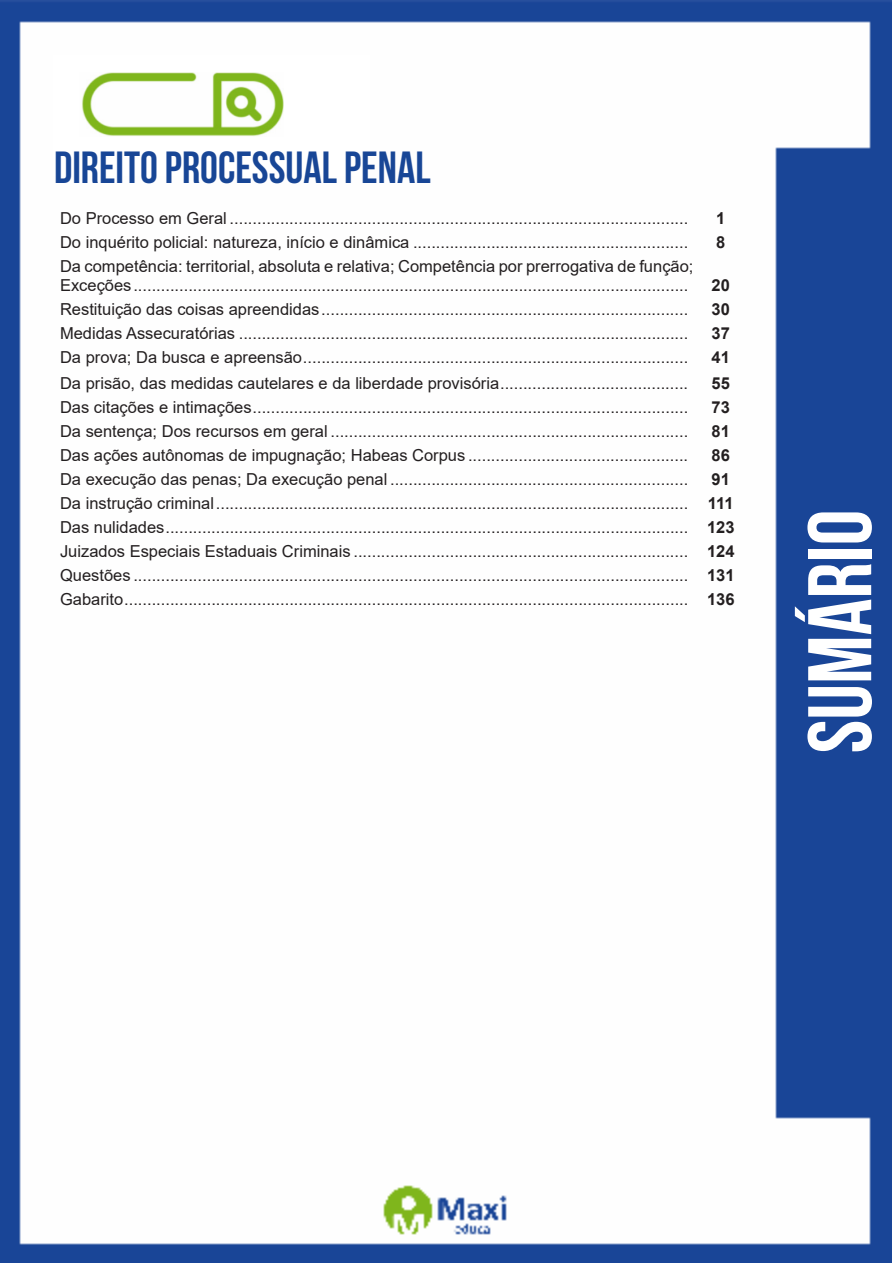
<style>
.page{position:relative;width:893px;height:1263px;background:#fff}
.page>*{position:absolute;margin:0;border:0;box-sizing:border-box;transform-origin:0 0}
.t1{font:700 90px "Bebas Neue";color:#fff}
.t2{font:700 45px "Bebas Neue";color:#184696}
.ALTERNATIVAS{font:16.5px/19.8px "Arial";color:#231f20}
.TÍTULO_MATÉRIA{font:16.5px "Arial";color:#231f20}
.ALTERNATIVAS-2{font:700 16.5px "Arial";color:#231f20}
.TÍTULO_MATÉRIA-2{font:700 16.5px "Arial";color:#231f20}
</style>
<div class="page">
<img style="left:0;top:0;width:892px;height:1263px">
<div style="left:53px;top:55px;width:317px;height:121px;background:#fff"></div>
<img style="left:82px;top:72px;width:201px;height:64px">
<p class="t2" style="left:54px;top:142px;width:378px">DIREITO PROCESSUAL PENAL</p>
<p class="TÍTULO_MATÉRIA" style="left:60px;top:206px;width:630px">Do Processo em Geral ....................................................................................................</p>
<p class="TÍTULO_MATÉRIA-2" style="left:716px;top:206px;width:11px">1</p>
<p class="ALTERNATIVAS" style="left:60px;top:232px;width:630px">Do inquérito policial: natureza, início e dinâmica ............................................................</p>
<p class="ALTERNATIVAS-2" style="left:716px;top:230px;width:11px">8</p>
<p class="ALTERNATIVAS" style="left:60px;top:256px;width:635px">Da competência: territorial, absoluta e relativa; Competência por prerrogativa de função;<br>Exceções.........................................................................................................................</p>
<p class="ALTERNATIVAS-2" style="left:712px;top:274px;width:20px">20</p>
<p class="ALTERNATIVAS" style="left:60px;top:300px;width:630px">Restituição das coisas apreendidas................................................................................</p>
<p class="ALTERNATIVAS-2" style="left:712px;top:298px;width:20px">30</p>
<p class="ALTERNATIVAS" style="left:60px;top:324px;width:630px">Medidas Assecuratórias ..................................................................................................</p>
<p class="ALTERNATIVAS-2" style="left:712px;top:322px;width:20px">37</p>
<p class="ALTERNATIVAS" style="left:60px;top:348px;width:630px">Da prova; Da busca e apreensão....................................................................................</p>
<p class="ALTERNATIVAS-2" style="left:712px;top:346px;width:20px">41</p>
<p class="ALTERNATIVAS" style="left:60px;top:373px;width:630px">Da prisão, das medidas cautelares e da liberdade provisória.........................................</p>
<p class="ALTERNATIVAS-2" style="left:712px;top:372px;width:20px">55</p>
<p class="ALTERNATIVAS" style="left:60px;top:397px;width:630px">Das citações e intimações...............................................................................................</p>
<p class="ALTERNATIVAS-2" style="left:712px;top:396px;width:20px">73</p>
<p class="ALTERNATIVAS" style="left:60px;top:421px;width:630px">Da sentença; Dos recursos em geral ..............................................................................</p>
<p class="ALTERNATIVAS-2" style="left:712px;top:420px;width:20px">81</p>
<p class="ALTERNATIVAS" style="left:60px;top:445px;width:630px">Das ações autônomas de impugnação; Habeas Corpus ................................................</p>
<p class="ALTERNATIVAS-2" style="left:712px;top:444px;width:20px">86</p>
<p class="ALTERNATIVAS" style="left:60px;top:469px;width:630px">Da execução das penas; Da execução penal .................................................................</p>
<p class="ALTERNATIVAS-2" style="left:712px;top:468px;width:20px">91</p>
<p class="ALTERNATIVAS" style="left:60px;top:493px;width:630px">Da instrução criminal.......................................................................................................</p>
<p class="ALTERNATIVAS-2" style="left:708px;top:492px;width:27px">111</p>
<p class="ALTERNATIVAS" style="left:60px;top:517px;width:630px">Das nulidades..................................................................................................................</p>
<p class="ALTERNATIVAS-2" style="left:707px;top:516px;width:29px">123</p>
<p class="ALTERNATIVAS" style="left:60px;top:541px;width:630px">Juizados Especiais Estaduais Criminais .........................................................................</p>
<p class="ALTERNATIVAS-2" style="left:707px;top:540px;width:29px">124</p>
<p class="ALTERNATIVAS" style="left:60px;top:566px;width:630px">Questões .........................................................................................................................</p>
<p class="ALTERNATIVAS-2" style="left:707px;top:564px;width:29px">131</p>
<p class="ALTERNATIVAS" style="left:60px;top:590px;width:630px">Gabarito...........................................................................................................................</p>
<p class="ALTERNATIVAS-2" style="left:707px;top:588px;width:29px">136</p>
<h1 class="t1" style="left:791px;top:753px;width:245px;rotate:-90deg">SUMÁRIO</h1>
</div>
